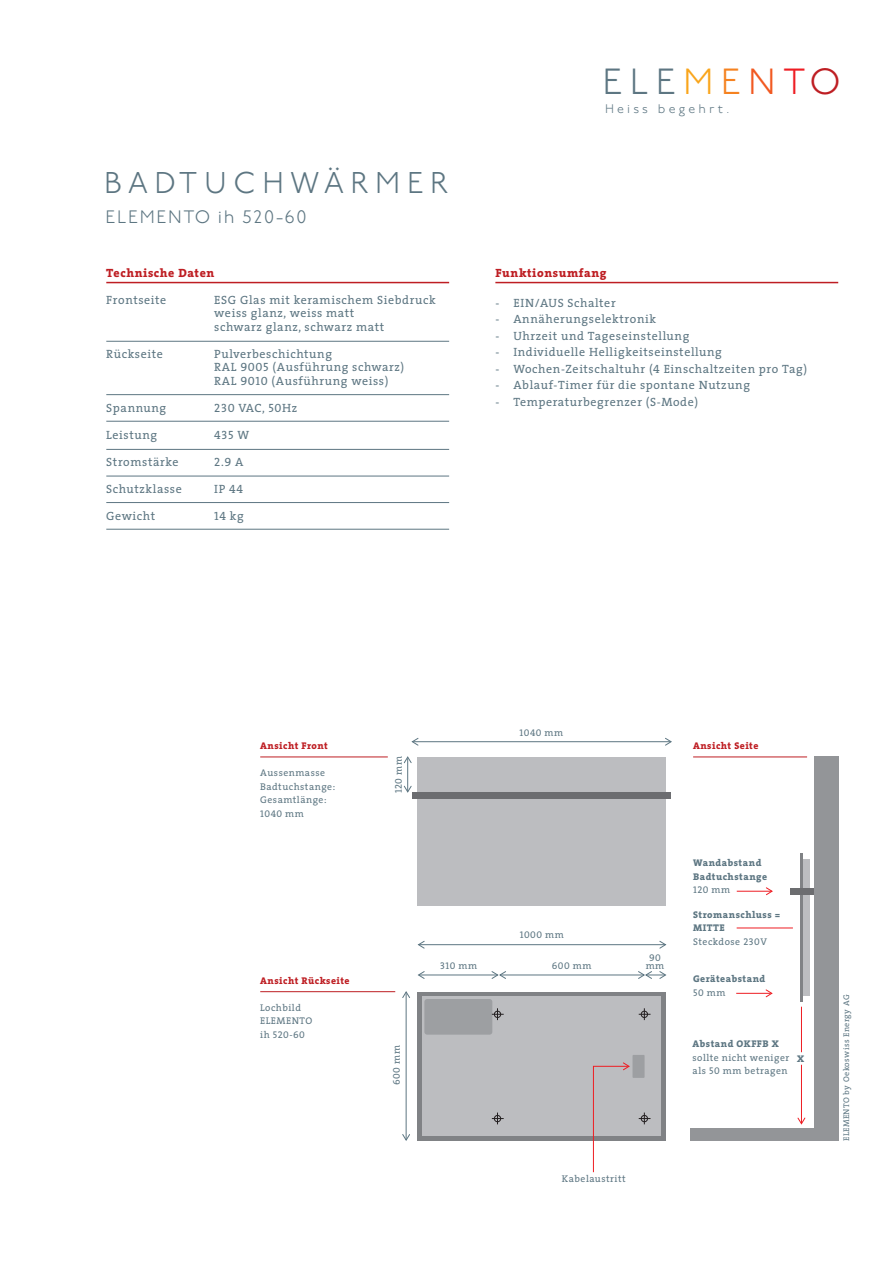
<style>
.page{position:relative;width:893px;height:1263px;background:#fff}
.page>*{position:absolute;margin:0;border:0;box-sizing:border-box;transform-origin:0 0}
.t1{font:300 36.3px "P22 Underground";letter-spacing:.2em;color:#5d7682}
.t2{font:300 30px "P22 Underground";letter-spacing:.22em;color:#5d7682}
.t3{font:300 18px "P22 Underground";letter-spacing:.095em;color:#5d7682}
.t4{font:300 12.45px "P22 Underground";letter-spacing:.26em;color:#5d7682}
.t5{font:12px/13.5px "The Serif";letter-spacing:.05em;color:#5d7682}
.t6{font:800 12px "The Serif";letter-spacing:.05em;color:#be1e23}
.t7{font:12px "The Serif Caps";color:#5d7682}
.t8{font:9.75px/13.5px "The Serif";letter-spacing:.05em;color:#5d7682}
.t9{font:800 9.75px/13.5px "The Serif";letter-spacing:.05em;color:#5d7682}
.t10{font:9.75px "The Serif Caps";letter-spacing:.05em;color:#5d7682}
.t11{font:800 9.75px "The Serif";letter-spacing:.05em;color:#be1e23}
.t12{font:8.25px "The Serif";letter-spacing:.05em;color:#5d7682}
.s1{font-family:"The Serif Caps"}
.s2{font-family:"The Serif"}
.s3{color:#f9a51b}
.s4{color:#f58220}
.s5{color:#f15921}
.s6{color:#ee1d23}
.s7{color:#be1e23}
.s8{font-weight:400}
.s9{font-family:"The Serif Caps";font-weight:400}
</style>
<div class="page">
<div style="left:417px;top:991px;width:249px;height:149px;background:#808285"></div>
<hr style="left:419px;top:944px;width:246px;height:1px;background:#5d7682">
<svg style="left:417px;top:940px;width:8px;height:9px"></svg>
<svg style="left:659px;top:941px;width:8px;height:8px"></svg>
<hr style="left:501px;top:974px;width:142px;height:1px;background:#5d7682">
<hr style="left:406px;top:993px;width:1px;height:147px;background:#5d7682">
<svg style="left:402px;top:1133px;width:8px;height:8px"></svg>
<svg style="left:402px;top:991px;width:8px;height:8px"></svg>
<div style="left:422px;top:996px;width:239px;height:139px;background:#bcbdc0"></div>
<div style="left:424px;top:999px;width:68px;height:36px;background:#9d9fa2;border-radius:3px"></div>
<div style="left:632px;top:1055px;width:13px;height:23px;background:#9d9fa2"></div>
<svg style="left:637px;top:971px;width:30px;height:8px"></svg>
<hr style="left:419px;top:974px;width:78px;height:1px;background:#5d7682">
<svg style="left:418px;top:971px;width:7px;height:8px"></svg>
<svg style="left:491px;top:971px;width:16px;height:8px"></svg>
<svg style="left:492px;top:1112px;width:12px;height:12px"></svg>
<svg style="left:492px;top:1008px;width:12px;height:12px"></svg>
<svg style="left:639px;top:1112px;width:11px;height:12px"></svg>
<svg style="left:639px;top:1008px;width:11px;height:12px"></svg>
<div style="left:417px;top:757px;width:249px;height:149px;background:#bcbdc0"></div>
<div style="left:412px;top:792px;width:259px;height:7px;background:#6c6d70"></div>
<hr style="left:801px;top:1065px;width:1px;height:58px;background:#ee1d23">
<hr style="left:737px;top:891px;width:34px;height:1px;background:#ee1d23">
<svg style="left:765px;top:887px;width:8px;height:9px"></svg>
<hr style="left:736px;top:993px;width:35px;height:1px;background:#ee1d23">
<svg style="left:765px;top:989px;width:8px;height:9px"></svg>
<svg style="left:593px;top:1062px;width:38px;height:111px"></svg>
<svg style="left:797px;top:1117px;width:9px;height:8px"></svg>
<hr style="left:413px;top:741px;width:257px;height:1px;background:#5d7682">
<svg style="left:411px;top:738px;width:8px;height:8px"></svg>
<svg style="left:664px;top:737px;width:8px;height:9px"></svg>
<hr style="left:407px;top:758px;width:1px;height:33px;background:#5d7682">
<svg style="left:403px;top:785px;width:9px;height:8px"></svg>
<svg style="left:403px;top:756px;width:9px;height:8px"></svg>
<div style="left:802px;top:860px;width:8px;height:136px;background:#bcbdc0"></div>
<div style="left:691px;top:1128px;width:148px;height:13px;background:#939598"></div>
<hr style="left:800px;top:853px;width:3px;height:149px;background:#808285">
<div style="left:790px;top:888px;width:35px;height:7px;background:#6c6d70"></div>
<div style="left:814px;top:756px;width:25px;height:374px;background:#939598"></div>
<hr style="left:801px;top:1007px;width:1px;height:45px;background:#ee1d23">
<hr style="left:737px;top:927px;width:56px;height:1px;background:#ee1d23">
<hr style="left:106px;top:341px;width:343px;height:1px;background:#5d7682">
<hr style="left:106px;top:394px;width:343px;height:1px;background:#5d7682">
<hr style="left:106px;top:421px;width:343px;height:1px;background:#5d7682">
<hr style="left:106px;top:449px;width:343px;height:1px;background:#5d7682">
<hr style="left:106px;top:476px;width:343px;height:1px;background:#5d7682">
<hr style="left:106px;top:502px;width:343px;height:1px;background:#5d7682">
<hr style="left:106px;top:529px;width:343px;height:1px;background:#5d7682">
<hr style="left:106px;top:282px;width:343px;height:1px;background:#be1e23">
<hr style="left:260px;top:757px;width:128px;height:1px;background:#be1e23">
<hr style="left:693px;top:757px;width:114px;height:1px;background:#be1e23">
<hr style="left:260px;top:991px;width:135px;height:1px;background:#be1e23">
<hr style="left:495px;top:282px;width:343px;height:1px;background:#be1e23">
<h2 class="t2" style="left:104px;top:166px;width:345px">BADTUCHWÄRMER</h2>
<h3 class="t3" style="left:106px;top:206px;width:202px">ELEMENTO ih 520-60</h3>
<p class="t6" style="left:106px;top:262px;width:110px">Technische Daten</p>
<p class="t5" style="left:106px;top:292px;width:62px">Frontseite</p>
<p class="t5" style="left:214px;top:292px;width:223px">ESG Glas mit keramischem Siebdruck weiss glanz, weiss matt<br>schwarz glanz, schwarz matt</p>
<p class="t5" style="left:106px;top:346px;width:58px">Rückseite</p>
<p class="t5" style="left:214px;top:346px;width:191px">Pulverbeschichtung<br>RAL <span class="s1">9005</span> (Ausführung schwarz)<br>RAL <span class="s1">9010</span> (Ausführung weiss)</p>
<p class="t5" style="left:106px;top:400px;width:61px">Spannung</p>
<p class="t5" style="left:214px;top:400px;width:84px"><span class="s1">230</span> VAC, <span class="s1">50</span>Hz</p>
<p class="t5" style="left:106px;top:427px;width:52px">Leistung</p>
<p class="t7" style="left:214px;top:424px;width:36px">435 <span class="s2">W</span></p>
<p class="t5" style="left:106px;top:454px;width:74px">Stromstärke</p>
<p class="t7" style="left:214px;top:451px;width:31px">2.9 <span class="s2">A</span></p>
<p class="t5" style="left:106px;top:481px;width:77px">Schutzklasse</p>
<p class="t5" style="left:214px;top:481px;width:30px">IP <span class="s1">44</span></p>
<p class="t5" style="left:106px;top:508px;width:50px">Gewicht</p>
<p class="t7" style="left:214px;top:505px;width:31px">14 <span class="s2">kg</span></p>
<h1 class="t1" style="left:602px;top:62px;width:240px">ELE<span class="s3">M</span><span class="s4">E</span><span class="s5">N</span><span class="s6">T</span><span class="s7">O</span></h1>
<p class="t4" style="left:605px;top:102px;width:126px">Heiss begehrt.</p>
<p class="t6" style="left:495px;top:262px;width:113px">Funktionsumfang</p>
<p class="t5" style="left:495px;top:295px;width:122px">- EIN/AUS Schalter</p>
<p class="t5" style="left:495px;top:312px;width:162px">- Annäherungselektronik</p>
<p class="t5" style="left:495px;top:328px;width:195px">- Uhrzeit und Tageseinstellung</p>
<p class="t5" style="left:495px;top:345px;width:228px">- Individuelle Helligkeitseinstellung</p>
<p class="t5" style="left:495px;top:361px;width:313px">- Wochen-Zeitschaltuhr (<span class="s1">4</span> Einschaltzeiten pro Tag)</p>
<p class="t5" style="left:495px;top:378px;width:256px">- Ablauf-Timer für die spontane Nutzung</p>
<p class="t5" style="left:495px;top:394px;width:204px">- Temperaturbegrenzer (S-Mode)</p>
<p class="t11" style="left:260px;top:737px;width:69px">Ansicht Front</p>
<p class="t8" style="left:260px;top:766px;width:77px">Aussenmasse<br>Badtuchstange:<br>Gesamtlänge:</p>
<p class="t10" style="left:260px;top:805px;width:45px">1040 <span class="s2">mm</span></p>
<p class="t11" style="left:260px;top:972px;width:91px">Ansicht Rückseite</p>
<p class="t8" style="left:260px;top:1000px;width:53px">Lochbild<br>ELEMENTO</p>
<p class="t10" style="left:260px;top:1026px;width:46px"><span class="s2">ih</span> 520-60</p>
<p class="t10" style="left:390px;top:793px;width:39px;rotate:-90deg">120 <span class="s2">mm</span></p>
<p class="t10" style="left:388px;top:1085px;width:41px;rotate:-90deg">600 <span class="s2">mm</span></p>
<p class="t10" style="left:440px;top:957px;width:39px">310 <span class="s2">mm</span></p>
<p class="t10" style="left:520px;top:725px;width:45px">1040 <span class="s2">mm</span></p>
<p class="t11" style="left:693px;top:737px;width:67px">Ansicht Seite</p>
<p class="t10" style="left:520px;top:927px;width:46px">1000 <span class="s2">mm</span></p>
<p class="t10" style="left:649px;top:950px;width:13px">90</p>
<p class="t10" style="left:552px;top:957px;width:41px">600 <span class="s2">mm</span></p>
<p class="t8" style="left:646px;top:958px;width:20px">mm</p>
<p class="t9" style="left:693px;top:856px;width:76px">Wandabstand<br>Badtuchstange</p>
<p class="t10" style="left:693px;top:882px;width:39px">120 <span class="s2">mm</span></p>
<p class="t9" style="left:693px;top:907px;width:89px">Stromanschluss =<br>MITTE<br><span class="s8">Steckdose</span> <span class="s9">230</span><span class="s8">V</span></p>
<p class="t9" style="left:693px;top:972px;width:74px">Geräteabstand</p>
<p class="t10" style="left:693px;top:984px;width:34px">50 <span class="s2">mm</span></p>
<p class="t9" style="left:693px;top:1037px;width:88px">Abstand OKFFB X</p>
<p class="t8" style="left:693px;top:1050px;width:98px">sollte nicht weniger als <span class="s1">50</span> mm betragen</p>
<p class="t9" style="left:797px;top:1052px;width:9px">X</p>
<p class="t8" style="left:562px;top:1171px;width:66px">Kabelaustritt</p>
<p class="t12" style="left:839px;top:1141px;width:148px;rotate:-90deg">ELEMENTO by Oekoswiss Energy AG</p>
</div>
